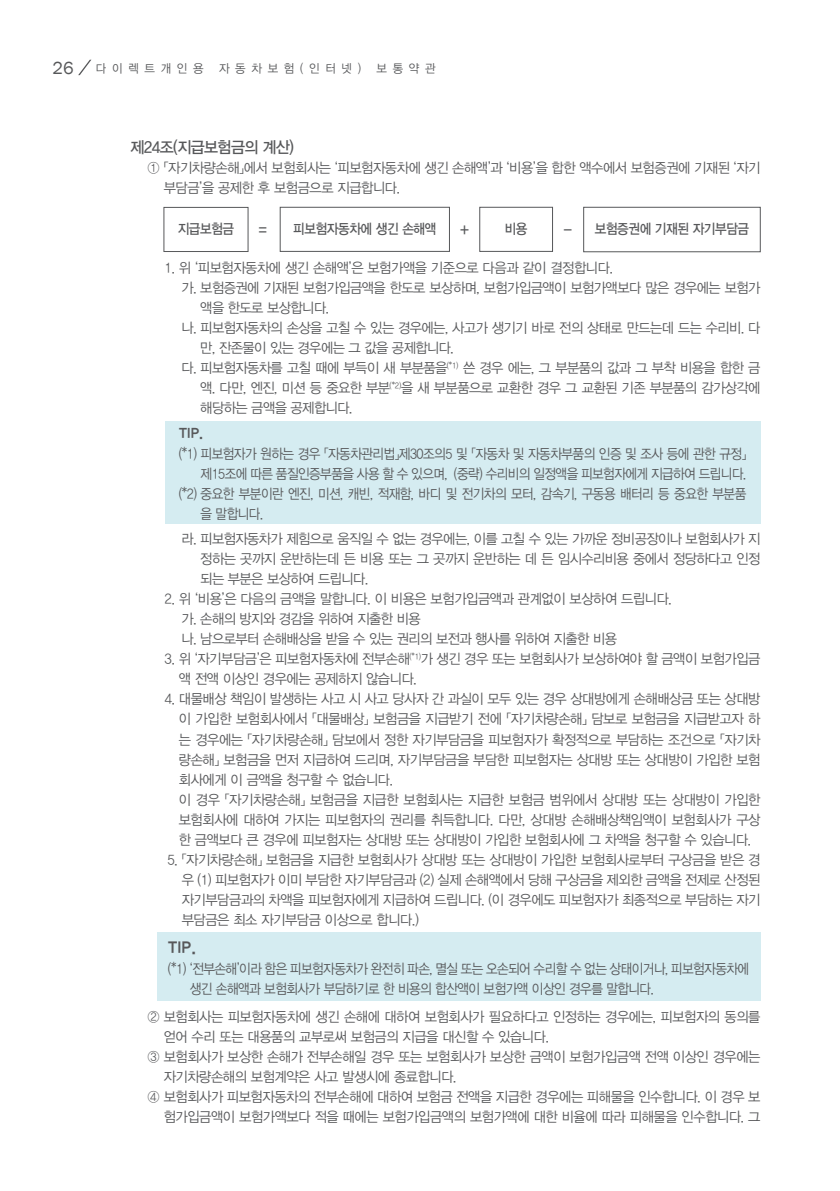
<style>
.page{position:relative;width:840px;height:1191px;background:#fff}
.page>*{position:absolute;margin:0;border:0;box-sizing:border-box;transform-origin:0 0}
.조조{font:16px "YDVYGO Std 33";letter-spacing:-.04em;color:#57585a;scale:.95 1}
.본문{font:16px "YDVYGO Std 25";color:#57585a;scale:.95 1}
.본문_1{font:14px/20px "YDVYGO Std 32";letter-spacing:-.03em;color:#57585a;scale:.95 1}
.본문_가{font:14px/20px "YDVYGO Std 32";letter-spacing:-.04em;color:#57585a;scale:.95 1}
.팁{font:14px/20px "YDVYGO Std 32";letter-spacing:-.04em;color:#57585a;scale:.9 1}
.표하시라{font:14px "YDVYGO Std 33";letter-spacing:-.03em;color:#57585a;scale:.9 1}
.본문-2{font:14px "YDVYGO Std 25";color:#57585a;scale:.95 1}
.t1{font:12px "YDVYGO Std 12";letter-spacing:.5em;color:#57585a;scale:.95 1}
.s1{font-family:"Franklin Gothic";font-size:18px}
</style>
<div class="page">
<svg style="left:78px;top:60px;width:13px;height:15px"></svg>
<div style="left:163px;top:207px;width:85px;height:45px;border:1px solid #57585a"></div>
<div style="left:479px;top:207px;width:73px;height:45px;border:1px solid #57585a"></div>
<div style="left:583px;top:207px;width:177px;height:45px;border:1px solid #57585a"></div>
<div style="left:280px;top:207px;width:169px;height:45px;border:1px solid #57585a"></div>
<div style="left:164px;top:421px;width:596px;height:102px;background:#d5ecf1"></div>
<div style="left:156px;top:933px;width:604px;height:68px;background:#d5ecf1"></div>
<p class="t1" style="left:52px;top:62px;width:160px"><span class="s1">26</span> 다이렉트개인용</p>
<p class="t1" style="left:219px;top:62px;width:151px">자동차보험(인터넷)</p>
<p class="t1" style="left:376px;top:62px;width:64px">보통약관</p>
<p class="조조" style="left:130px;top:139px;width:174px">제24조(지급보험금의 계산)</p>
<p class="본문_1" style="left:163px;top:158px;width:629px;text-indent:-16px">① 「자기차량손해」에서 보험회사는 ‘피보험자동차에 생긴 손해액’과 ‘비용’을 합한 액수에서 보험증권에 기재된 ‘자기 부담금’을 공제한 후 보험금으로 지급합니다.</p>
<p class="표하시라" style="left:178px;top:221px;width:64px">지급보험금</p>
<p class="표하시라" style="left:258px;top:222px;width:10px">=</p>
<p class="표하시라" style="left:293px;top:221px;width:160px">피보험자동차에 생긴 손해액</p>
<p class="표하시라" style="left:460px;top:222px;width:11px">+</p>
<p class="표하시라" style="left:504px;top:221px;width:27px">비용</p>
<p class="표하시라" style="left:563px;top:223px;width:10px">-</p>
<p class="표하시라" style="left:594px;top:221px;width:173px">보험증권에 기재된 자기부담금</p>
<p class="본문_1" style="left:164px;top:258px;width:473px">1. 위 ‘피보험자동차에 생긴 손해액’은 보험가액을 기준으로 다음과 같이 결정합니다.</p>
<p class="본문_가" style="left:200px;top:278px;width:591px;text-indent:-19px">가. 보험증권에 기재된 보험가입금액을 한도로 보상하며, 보험가입금액이 보험가액보다 많은 경우에는 보험가 액을 한도로 보상합니다.</p>
<p class="본문_가" style="left:200px;top:318px;width:591px;text-indent:-19px">나. 피보험자동차의 손상을 고칠 수 있는 경우에는, 사고가 생기기 바로 전의 상태로 만드는데 드는 수리비. 다 만, 잔존물이 있는 경우에는 그 값을 공제합니다.</p>
<p class="본문_가" style="left:200px;top:358px;width:591px;text-align:justify;text-indent:-19px">다. 피보험자동차를 고칠 때에 부득이 새 부분품을<sup>(*1)</sup> 쓴 경우 에는, 그 부분품의 값과 그 부착 비용을 합한 금 액. 다만, 엔진, 미션 등 중요한 부분<sup>(*2)</sup>을 새 부분품으로 교환한 경우 그 교환된 기존 부분품의 감가상각에 해당하는 금액을 공제합니다.</p>
<p class="본문-2" style="left:179px;top:426px;width:28px">TIP.</p>
<p class="팁" style="left:179px;top:444px;width:631px;text-align:right">(*1) 피보험자가 원하는 경우 「자동차관리법」제30조의5 및 「자동차 및 자동차부품의 인증 및 조사 등에 관한 규정」제15조에 따른 품질인증부품을 사용 할 수 있으며, (중략) 수리비의 일정액을 피보험자에게 지급하여 드립니다.</p>
<p class="팁" style="left:200px;top:484px;width:607px;text-indent:-22px">(*2) 중요한 부분이란 엔진, 미션, 캐빈, 적재함, 바디 및 전기차의 모터, 감속기, 구동용 배터리 등 중요한 부분품 을 말합니다.</p>
<p class="본문_가" style="left:200px;top:529px;width:591px;text-align:justify;text-indent:-19px">라. 피보험자동차가 제힘으로 움직일 수 없는 경우에는, 이를 고칠 수 있는 가까운 정비공장이나 보험회사가 지 정하는 곳까지 운반하는데 든 비용 또는 그 곳까지 운반하는 데 든 임시수리비용 중에서 정당하다고 인정 되는 부분은 보상하여 드립니다.</p>
<p class="본문_1" style="left:164px;top:589px;width:535px">2. 위 ‘비용’은 다음의 금액을 말합니다. 이 비용은 보험가입금액과 관계없이 보상하여 드립니다.</p>
<p class="본문_가" style="left:181px;top:609px;width:253px">가. 손해의 방지와 경감을 위하여 지출한 비용</p>
<p class="본문_가" style="left:181px;top:629px;width:459px">나. 남으로부터 손해배상을 받을 수 있는 권리의 보전과 행사를 위하여 지출한 비용</p>
<p class="본문_1" style="left:179px;top:649px;width:613px;text-indent:-14px">3. 위 ‘자기부담금’은 피보험자동차에 전부손해<sup>(*1)</sup>가 생긴 경우 또는 보험회사가 보상하여야 할 금액이 보험가입금 액 전액 이상인 경우에는 공제하지 않습니다.</p>
<p class="본문_1" style="left:179px;top:689px;width:613px;text-align:justify;text-indent:-14px">4. 대물배상 책임이 발생하는 사고 시 사고 당사자 간 과실이 모두 있는 경우 상대방에게 손해배상금 또는 상대방 이 가입한 보험회사에서 「대물배상」 보험금을 지급받기 전에 「자기차량손해」 담보로 보험금을 지급받고자 하 는 경우에는 「자기차량손해」 담보에서 정한 자기부담금을 피보험자가 확정적으로 부담하는 조건으로 「자기차 량손해」 보험금을 먼저 지급하여 드리며, 자기부담금을 부담한 피보험자는 상대방 또는 상대방이 가입한 보험 회사에게 이 금액을 청구할 수 없습니다.</p>
<p class="본문_1" style="left:179px;top:789px;width:613px;text-align:justify">이 경우 「자기차량손해」 보험금을 지급한 보험회사는 지급한 보험금 범위에서 상대방 또는 상대방이 가입한 보험회사에 대하여 가지는 피보험자의 권리를 취득합니다. 다만, 상대방 손해배상책임액이 보험회사가 구상 한 금액보다 큰 경우에 피보험자는 상대방 또는 상대방이 가입한 보험회사에 그 차액을 청구할 수 있습니다.</p>
<p class="본문_1" style="left:182px;top:849px;width:610px;text-align:justify;text-indent:-14px">5. 「자기차량손해」 보험금을 지급한 보험회사가 상대방 또는 상대방이 가입한 보험회사로부터 구상금을 받은 경 우 (1) 피보험자가 이미 부담한 자기부담금과 (2) 실제 손해액에서 당해 구상금을 제외한 금액을 전제로 산정된 자기부담금과의 차액을 피보험자에게 지급하여 드립니다. (이 경우에도 피보험자가 최종적으로 부담하는 자기 부담금은 최소 자기부담금 이상으로 합니다.)</p>
<p class="본문" style="left:168px;top:939px;width:31px">TIP.</p>
<p class="팁" style="left:190px;top:958px;width:622px;text-indent:-22px">(*1) ‘전부손해’이라 함은 피보험자동차가 완전히 파손, 멸실 또는 오손되어 수리할 수 없는 상태이거나, 피보험자동차에 생긴 손해액과 보험회사가 부담하기로 한 비용의 합산액이 보험가액 이상인 경우를 말합니다.</p>
<p class="본문_1" style="left:163px;top:1006px;width:629px;text-indent:-16px">② 보험회사는 피보험자동차에 생긴 손해에 대하여 보험회사가 필요하다고 인정하는 경우에는, 피보험자의 동의를 얻어 수리 또는 대용품의 교부로써 보험금의 지급을 대신할 수 있습니다.</p>
<p class="본문_1" style="left:163px;top:1046px;width:629px;text-indent:-16px">③ 보험회사가 보상한 손해가 전부손해일 경우 또는 보험회사가 보상한 금액이 보험가입금액 전액 이상인 경우에는 자기차량손해의 보험계약은 사고 발생시에 종료합니다.</p>
<p class="본문_1" style="left:147px;top:1086px;width:646px;text-align:right">④ 보험회사가 피보험자동차의 전부손해에 대하여 보험금 전액을 지급한 경우에는 피해물을 인수합니다. 이 경우 보 험가입금액이 보험가액보다 적을 때에는 보험가입금액의 보험가액에 대한 비율에 따라 피해물을 인수합니다. 그</p>
</div>
